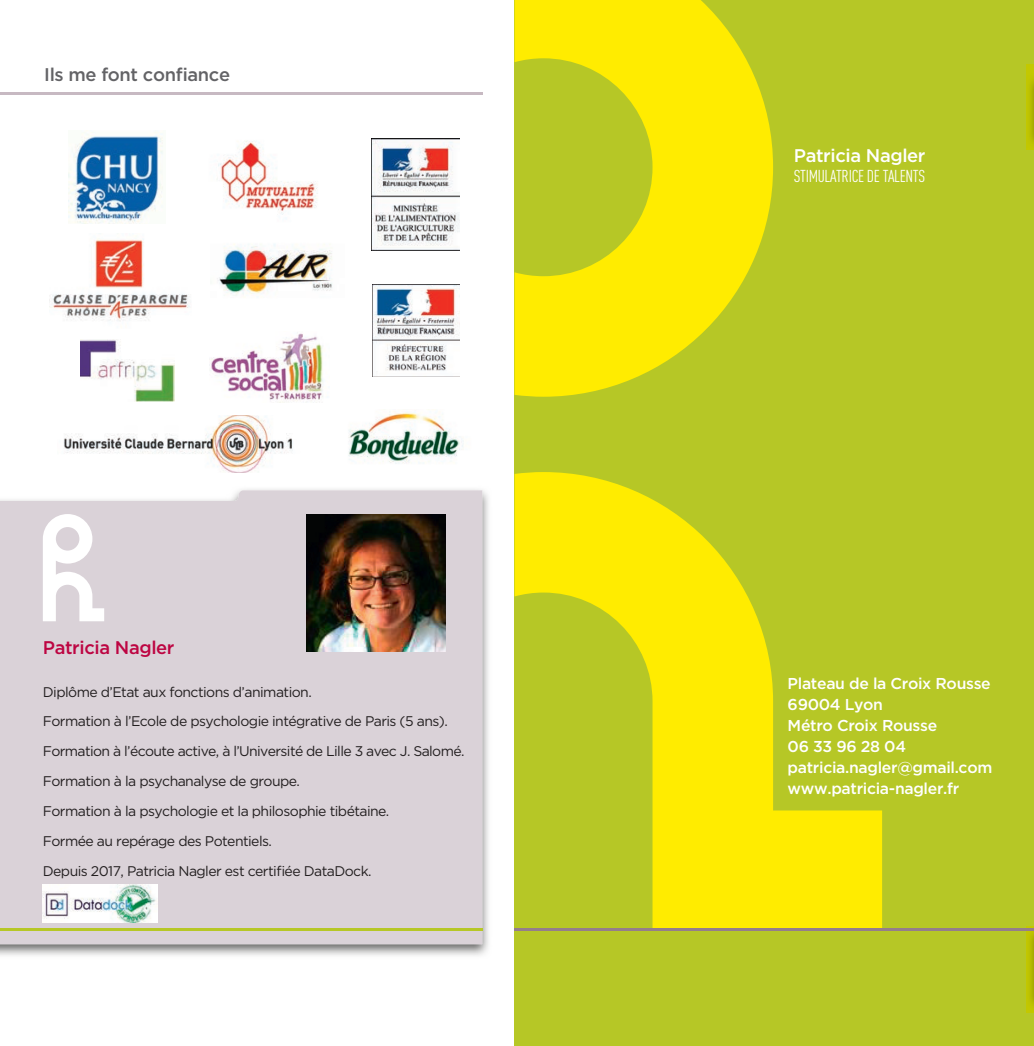
<style>
.page{position:relative;width:1034px;height:1046px;background:#fff}
.page>*{position:absolute;margin:0;border:0;box-sizing:border-box;transform-origin:0 0}
.t1{font:500 18.38px "Gotham";letter-spacing:-.02em;color:#636366}
.t2{font:500 18.38px "Gotham";letter-spacing:-.02em;color:#fff}
.t3{font:500 18.38px "Gotham";letter-spacing:-.02em;color:#bd0542}
.t4{font:16.97px "DIN Cond";letter-spacing:-.02em;color:#fff}
.t5{font:500 15.75px/21px "Gotham";letter-spacing:-.02em;color:#fff}
.t6{font:14px/29.9px "Gotham";letter-spacing:-.04em;color:#231f20}
</style>
<div class="page">
<div style="left:514px;top:0;width:519px;height:1046px;background:#b6c726"></div>
<img style="left:1026px;top:64px;width:7px;height:86px">
<img style="left:1026px;top:926px;width:7px;height:86px">
<svg style="left:514px;top:0;width:367px;height:928px"></svg>
<hr style="left:514px;top:928px;width:519px;height:3px;background:#947e8b">
<hr style="left:0;top:92px;width:482px;height:2px;background:#c7b9c2">
<img style="left:69px;top:130px;width:94px;height:93px">
<img style="left:348px;top:411px;width:115px;height:53px">
<img style="left:217px;top:141px;width:101px;height:74px">
<img style="left:372px;top:138px;width:87px;height:112px">
<img style="left:80px;top:339px;width:94px;height:62px">
<img style="left:217px;top:244px;width:115px;height:51px">
<img style="left:49px;top:239px;width:141px;height:82px">
<img style="left:63px;top:415px;width:230px;height:57px">
<img style="left:372px;top:284px;width:87px;height:93px">
<img style="left:209px;top:333px;width:115px;height:69px">
<img style="left:0;top:489px;width:489px;height:467px">
<div style="left:0;top:490px;width:482px;height:454px;background:#dad2d8"></div>
<img style="left:307px;top:514px;width:138px;height:137px">
<div style="left:44px;top:640px;width:130px;height:16px;background:#dad2d8"></div>
<svg style="left:43px;top:514px;width:61px;height:107px"></svg>
<img style="left:43px;top:884px;width:114px;height:38px">
<hr style="left:0;top:928px;width:482px;height:3px;background:#b6c726">
<h1 class="t1" style="left:44px;top:62px;width:187px">Ils me font confiance</h1>
<h1 class="t3" style="left:43px;top:635px;width:133px">Patricia Nagler</h1>
<p class="t6" style="left:43px;top:676px;width:423px">Diplôme d’Etat aux fonctions d’animation.<br>Formation à l’Ecole de psychologie intégrative de Paris (5 ans).<br>Formation à l’écoute active, à l’Université de Lille 3 avec J. Salomé.<br>Formation à la psychanalyse de groupe.<br>Formation à la psychologie et la philosophie tibétaine.<br>Formée au repérage des Potentiels.<br>Depuis 2017, Patricia Nagler est certifiée DataDock.</p>
<h1 class="t2" style="left:793px;top:143px;width:133px">Patricia Nagler</h1>
<p class="t4" style="left:793px;top:166px;width:133px">STIMULATRICE DE TALENTS</p>
<p class="t5" style="left:787px;top:672px;width:206px">Plateau de la Croix Rousse<br>69004 Lyon<br>Métro Croix Rousse<br>06 33 96 28 04 patricia.nagler@gmail.com www.patricia-nagler.fr</p>
</div>
